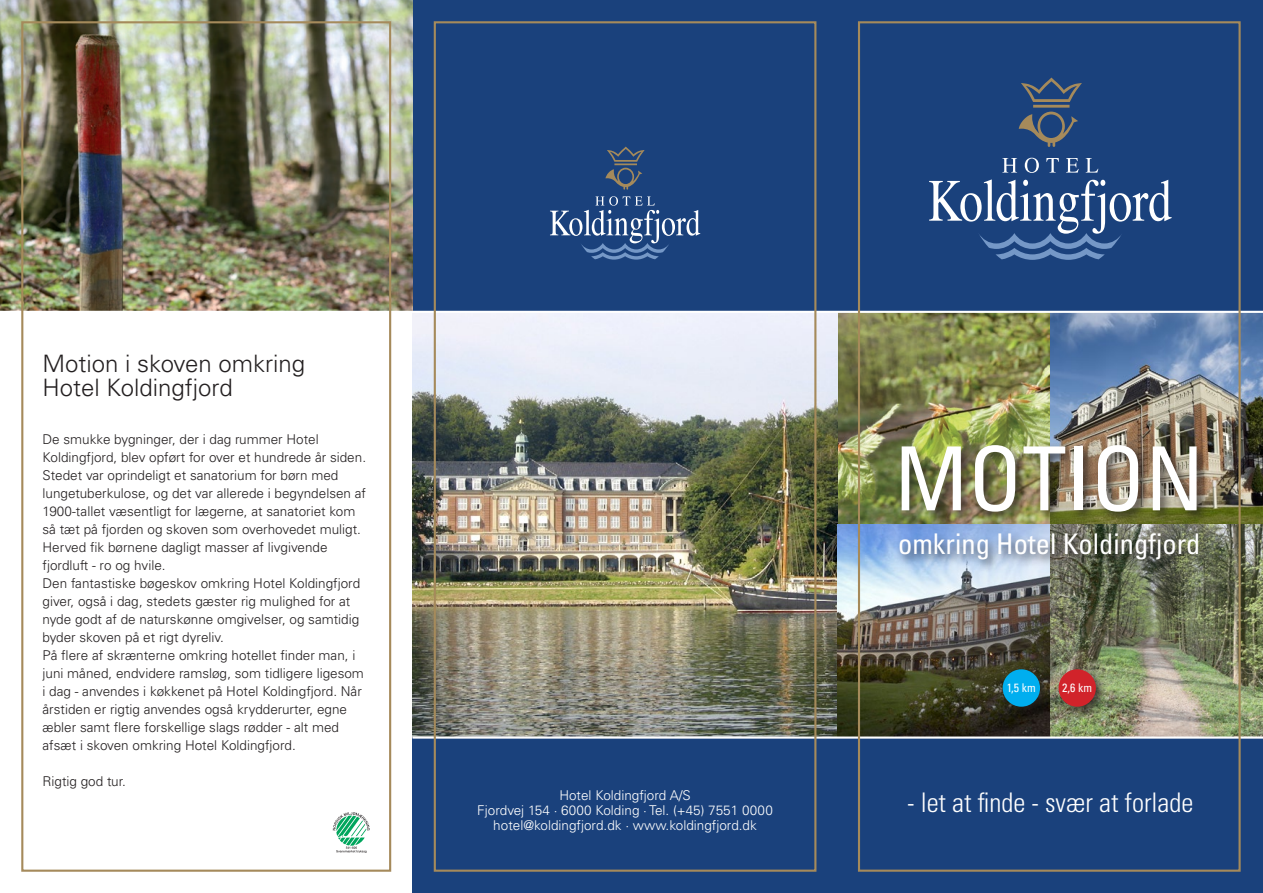
<style>
.page{position:relative;width:1263px;height:893px;background:#fff}
.page>*{position:absolute;margin:0;border:0;box-sizing:border-box;transform-origin:0 0}
.t1{font:condensed 88.5px "Univers";color:#fff}
.t2{font:condensed 28.5px "Univers";color:#fff}
.t3{font:300 condensed 27px "Univers";color:#fff}
.Body_Text_2{font:300 24px "Univers";color:#231f20}
.Body_Text_2-2{font:300 13.5px/18px "Univers";color:#231f20}
.t4{font:300 13.5px "Univers";color:#fff}
.t5{font:condensed 12px "Univers";color:#fff}
</style>
<div class="page">
<div style="left:412px;top:0;width:851px;height:893px;background:#1a417c"></div>
<img style="left:0;top:0;width:412px;height:311px">
<svg style="left:1002px;top:158px;width:15px;height:15px"></svg>
<svg style="left:1025px;top:158px;width:14px;height:15px"></svg>
<svg style="left:1046px;top:158px;width:13px;height:15px"></svg>
<svg style="left:1066px;top:158px;width:13px;height:15px"></svg>
<svg style="left:1086px;top:158px;width:12px;height:15px"></svg>
<svg style="left:929px;top:179px;width:242px;height:81px"></svg>
<svg style="left:1019px;top:78px;width:63px;height:69px"></svg>
<svg style="left:550px;top:196px;width:150px;height:64px"></svg>
<svg style="left:605px;top:147px;width:40px;height:43px"></svg>
<img style="left:838px;top:313px;width:212px;height:211px">
<img style="left:412px;top:313px;width:426px;height:423px">
<img style="left:838px;top:524px;width:212px;height:212px">
<img style="left:1050px;top:313px;width:213px;height:211px">
<img style="left:1050px;top:524px;width:213px;height:212px">
<div style="left:896px;top:441px;width:315px;height:131px;background:#231f20;opacity:.75"></div>
<div style="left:998px;top:665px;width:110px;height:54px;background:#231f20;opacity:.75"></div>
<div style="left:1003px;top:669px;width:37px;height:38px;background:#00aeef;border-radius:50%"></div>
<div style="left:1058px;top:669px;width:38px;height:38px;background:#d1232a;border-radius:50%"></div>
<hr style="left:0;top:311px;width:1263px;height:2px;background:#fff">
<hr style="left:412px;top:736px;width:851px;height:3px;background:#fff">
<svg style="left:333px;top:812px;width:37px;height:41px"></svg>
<div style="left:434px;top:21px;width:382px;height:851px;border:2px solid #a58a5b"></div>
<div style="left:858px;top:21px;width:383px;height:851px;border:2px solid #a58a5b"></div>
<div style="left:21px;top:21px;width:370px;height:851px;border:2px solid #a58a5b"></div>
<p class="Body_Text_2" style="left:43px;top:349px;width:264px">Motion i skoven omkring</p>
<p class="Body_Text_2" style="left:43px;top:373px;width:192px">Hotel Koldingfjord</p>
<p class="Body_Text_2-2" style="left:43px;top:430px;width:325px">De smukke bygninger, der i dag rummer Hotel<br>Koldingfjord, blev opført for over et hundrede år siden.</p>
<p class="Body_Text_2-2" style="left:43px;top:466px;width:325px">Stedet var oprindeligt et sanatorium for børn med lungetuberkulose, og det var allerede i begyndelsen af 1900-tallet væsentligt for lægerne, at sanatoriet kom så tæt på fjorden og skoven som overhovedet muligt.<br>Herved fik børnene dagligt masser af livgivende fjordluft - ro og hvile.</p>
<p class="Body_Text_2-2" style="left:43px;top:574px;width:319px">Den fantastiske bøgeskov omkring Hotel Koldingfjord giver, også i dag, stedets gæster rig mulighed for at nyde godt af de naturskønne omgivelser, og samtidig byder skoven på et rigt dyreliv.</p>
<p class="Body_Text_2-2" style="left:43px;top:646px;width:323px">På flere af skrænterne omkring hotellet finder man, i juni måned, endvidere ramsløg, som tidligere ligesom i dag - anvendes i køkkenet på Hotel Koldingfjord. Når årstiden er rigtig anvendes også krydderurter, egne æbler samt flere forskellige slags rødder - alt med afsæt i skoven omkring Hotel Koldingfjord.</p>
<p class="Body_Text_2-2" style="left:43px;top:772px;width:85px">Rigtig god tur.</p>
<p class="t4" style="left:559px;top:787px;width:133px">Hotel Koldingfjord A/S</p>
<p class="t4" style="left:477px;top:802px;width:297px">Fjordvej 154 · 6000 Kolding · Tel. (+45) 7551 0000</p>
<p class="t4" style="left:493px;top:817px;width:265px">hotel@koldingfjord.dk · www.koldingfjord.dk</p>
<p class="t1" style="left:894px;top:423px;width:311px">MOTION</p>
<p class="t2" style="left:898px;top:526px;width:304px">omkring Hotel Koldingfjord</p>
<p class="t5" style="left:1007px;top:680px;width:31px">1,5 km</p>
<p class="t5" style="left:1062px;top:680px;width:31px">2,6 km</p>
<p class="t3" style="left:907px;top:786px;width:288px">- let at finde - svær at forlade</p>
</div>
